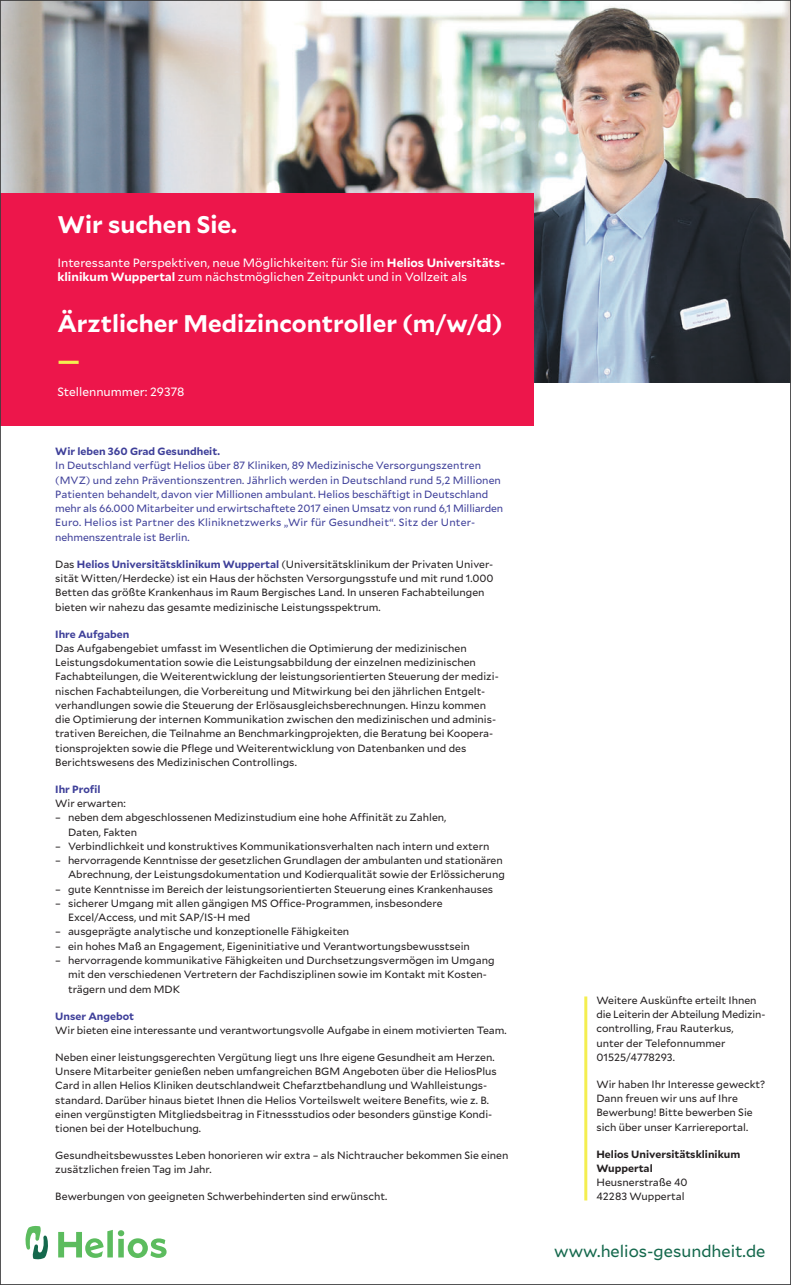
<style>
.page{position:relative;width:791px;height:1285px;background:#fff}
.page>*{position:absolute;margin:0;border:0;box-sizing:border-box;transform-origin:0 0}
.t1{font:700 24px "Mallory";color:#fff}
.t2{font:700 24px "Mallory";color:#f4ee50}
.t3{font:16.5px "Mallory";color:#14684c}
.t4{font:12px/14.4px "Mallory";color:#fff}
.t5{font:10.5px/14.2px "Mallory";color:#231f20}
.t6{font:10.5px/14.2px "Mallory";color:#3e3f99}
.t7{font:700 10.5px "Mallory";color:#3e3f99}
.t8{font:700 10.5px/14.2px "Mallory";color:#231f20}
.s1{font-weight:700}
.s2{font-weight:700;color:#3e3f99}
</style>
<div class="page">
<img style="left:2px;top:2px;width:787px;height:381px">
<div style="left:0;top:193px;width:533px;height:232px;background:#ed164b"></div>
<hr style="left:584px;top:996px;width:3px;height:204px;background:#f4ee50">
<svg style="left:58px;top:1230px;width:109px;height:27px"></svg>
<svg style="left:25px;top:1226px;width:23px;height:33px"></svg>
<h1 class="t1" style="left:57px;top:206px;width:181px">Wir suchen Sie.</h1>
<p class="t4" style="left:57px;top:255px;width:449px">Interessante Perspektiven, neue Möglichkeiten: für Sie im <span class="s1">Helios Universitäts&shy;klinikum Wuppertal</span> zum nächstmöglichen Zeitpunkt und in Vollzeit als</p>
<h1 class="t1" style="left:57px;top:306px;width:447px">Ärztlicher Medizincontroller (m/w/d)</h1>
<h1 class="t2" style="left:57px;top:342px;width:24px">—</h1>
<p class="t4" style="left:57px;top:384px;width:129px">Stellennummer: 29378</p>
<p class="t7" style="left:55px;top:443px;width:166px">Wir leben 360 Grad Gesundheit.</p>
<p class="t6" style="left:55px;top:458px;width:449px">In Deutschland verfügt Helios über 87 Kliniken, 89 Medizinische Versorgungszentren (MVZ) und zehn Präventionszentren. Jährlich werden in Deutschland rund 5,2 Millionen Patienten behandelt, davon vier Millionen ambulant. Helios beschäftigt in Deutschland mehr als 66.000 Mitarbeiter und erwirtschaftete 2017 einen Umsatz von rund 6,1 Milliarden Euro. Helios ist Partner des Kliniknetzwerks „Wir für Gesundheit“. Sitz der Unter&shy;nehmenszentrale ist Berlin.</p>
<p class="t5" style="left:55px;top:556px;width:440px">Das <span class="s2">Helios Universitätsklinikum Wuppertal</span> (Universitätsklinikum der Privaten Univer&shy;sität Witten/Herdecke) ist ein Haus der höchsten Versorgungsstufe und mit rund 1.000<br>Betten das größte Krankenhaus im Raum Bergisches Land. In unseren Fachabteilungen bieten wir nahezu das gesamte medizinische Leistungsspektrum.</p>
<p class="t7" style="left:55px;top:625px;width:76px">Ihre Aufgaben</p>
<p class="t5" style="left:55px;top:640px;width:445px">Das Aufgabengebiet umfasst im Wesentlichen die Optimierung der medizinischen Leistungsdokumentation sowie die Leistungsabbildung der einzelnen medizinischen Fachabteilungen, die Weiterentwicklung der leistungsorientierten Steuerung der medizi&shy;nischen Fachabteilungen, die Vorbereitung und Mitwirkung bei den jährlichen Entgelt&shy;verhandlungen sowie die Steuerung der Erlösausgleichsberechnungen. Hinzu kommen die Optimierung der internen Kommunikation zwischen den medizinischen und adminis&shy;trativen Bereichen, die Teilnahme an Benchmarkingprojekten, die Beratung bei Koopera&shy;tionsprojekten sowie die Pflege und Weiterentwicklung von Datenbanken und des Berichtswesens des Medizinischen Controllings.</p>
<p class="t7" style="left:55px;top:781px;width:47px">Ihr Profil</p>
<p class="t5" style="left:55px;top:795px;width:72px">Wir erwarten:</p>
<p class="t5" style="left:68px;top:809px;width:380px;text-indent:-13px">– neben dem abgeschlossenen Medizinstudium eine hohe Affinität zu Zahlen,<br>Daten, Fakten</p>
<p class="t5" style="left:55px;top:838px;width:436px">– Verbindlichkeit und konstruktives Kommunikationsverhalten nach intern und extern</p>
<p class="t5" style="left:55px;top:852px;width:451px;text-align:right">– hervorragende Kenntnisse der gesetzlichen Grundlagen der ambulanten und stationären<br>Abrechnung, der Leistungsdokumentation und Kodierqualität sowie der Erlössicherung</p>
<p class="t5" style="left:55px;top:881px;width:439px">– gute Kenntnisse im Bereich der leistungsorientierten Steuerung eines Krankenhauses</p>
<p class="t5" style="left:68px;top:895px;width:376px;text-indent:-13px">– sicherer Umgang mit allen gängigen MS Office-Programmen, insbesondere<br>Excel/Access, und mit SAP/IS-H med</p>
<p class="t5" style="left:55px;top:923px;width:295px">– ausgeprägte analytische und konzeptionelle Fähigkeiten</p>
<p class="t5" style="left:55px;top:938px;width:416px">– ein hohes Maß an Engagement, Eigeninitiative und Verantwortungsbewusstsein</p>
<p class="t5" style="left:68px;top:952px;width:428px;text-indent:-13px">– hervorragende kommunikative Fähigkeiten und Durchsetzungsvermögen im Umgang mit den verschiedenen Vertretern der Fachdisziplinen sowie im Kontakt mit Kosten&shy;trägern und dem MDK</p>
<p class="t7" style="left:55px;top:1007px;width:80px">Unser Angebot</p>
<p class="t5" style="left:55px;top:1022px;width:453px">Wir bieten eine interessante und verantwortungsvolle Aufgabe in einem motivierten Team.</p>
<p class="t5" style="left:55px;top:1049px;width:443px">Neben einer leistungsgerechten Vergütung liegt uns Ihre eigene Gesundheit am Herzen.<br>Unsere Mitarbeiter genießen neben umfangreichen BGM Angeboten über die HeliosPlus Card in allen Helios Kliniken deutschlandweit Chefarztbehandlung und Wahlleistungs&shy;standard. Darüber hinaus bietet Ihnen die Helios Vorteilswelt weitere Benefits, wie z. B. einen vergünstigten Mitgliedsbeitrag in Fitnessstudios oder besonders günstige Kondi&shy;tionen bei der Hotelbuchung.</p>
<p class="t5" style="left:55px;top:1147px;width:455px">Gesundheitsbewusstes Leben honorieren wir extra – als Nichtraucher bekommen Sie einen zusätzlichen freien Tag im Jahr.</p>
<p class="t5" style="left:55px;top:1188px;width:334px">Bewerbungen von geeigneten Schwerbehinderten sind erwünscht.</p>
<p class="t5" style="left:596px;top:992px;width:171px">Weitere Auskünfte erteilt Ihnen die Leiterin der Abteilung Medizin&shy;controlling, Frau Rauterkus,<br>unter der Telefonnummer<br>01525/4778293.</p>
<p class="t5" style="left:596px;top:1076px;width:170px">Wir haben Ihr Interesse geweckt?<br>Dann freuen wir uns auf Ihre<br>Bewerbung! Bitte bewerben Sie sich über unser Karriereportal.</p>
<p class="t8" style="left:596px;top:1145px;width:145px">Helios Universitätsklinikum<br>Wuppertal</p>
<p class="t5" style="left:596px;top:1174px;width:93px">Heusnerstraße 40<br>42283 Wuppertal</p>
<h2 class="t3" style="left:554px;top:1239px;width:213px">www.helios-gesundheit.de</h2>
</div>
